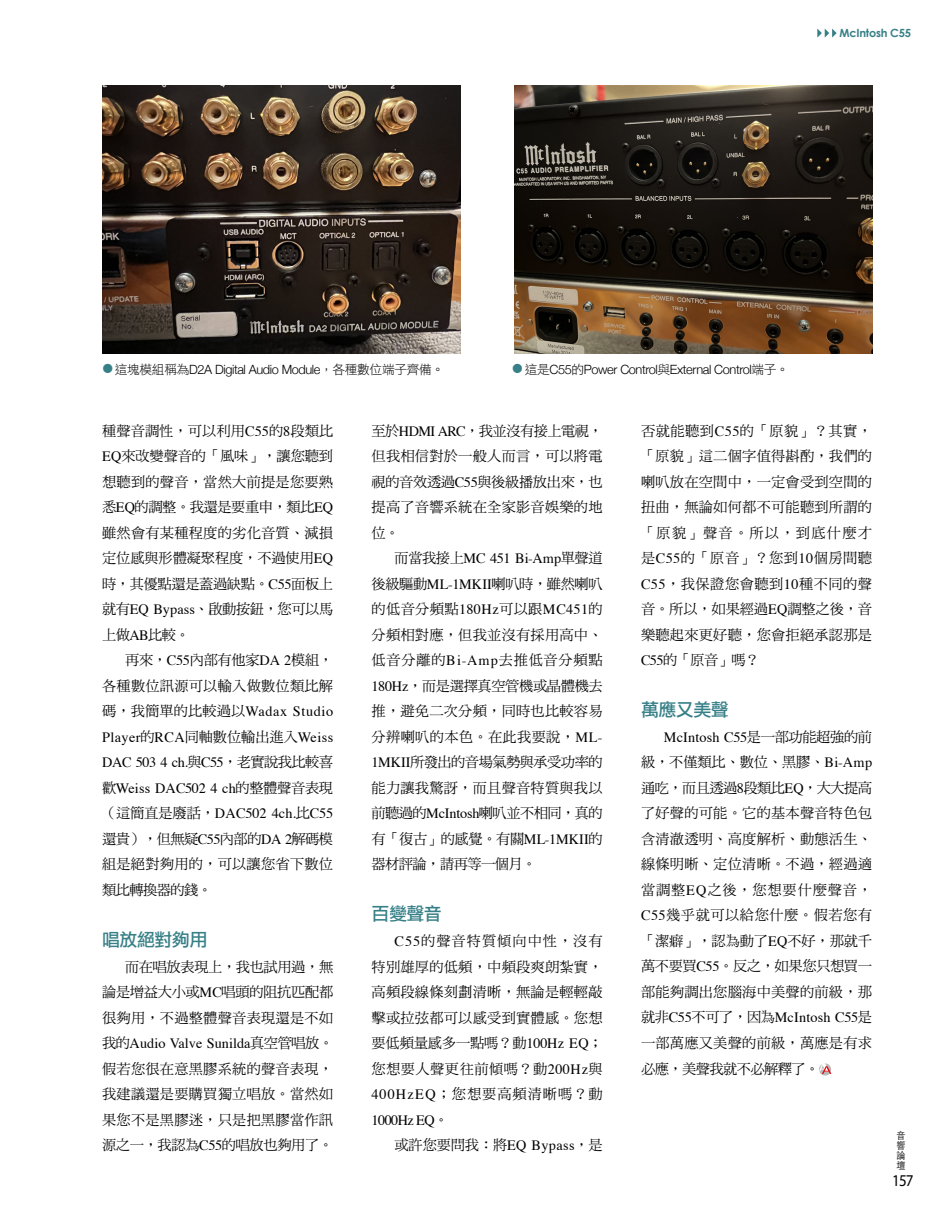
<style>
.page{position:relative;width:936px;height:1212px;background:#fff}
.page>*{position:absolute;margin:0;border:0;box-sizing:border-box;transform-origin:0 0}
.t1{font:18px "DF Li Hei Std W5";letter-spacing:-.03em;color:#378087}
.t2{font:16.5px "Myriad Pro";color:#000;scale:.91 1}
.t3{font:14.25px/25.5px "DF Ming Std W5";letter-spacing:.015em;color:#000;text-align:justify}
.t4{font:14.25px/25.5px "Times";letter-spacing:.005em;color:#000;text-align:justify}
.t5{font:14.25px "Times";letter-spacing:-.04em;color:#000}
.t6{font:300 12.75px "Helvetica Neue";letter-spacing:-.03em;color:#000}
.t7{font:700 11.25px "Century Gothic";letter-spacing:-.02em;color:#378087}
.t8{font:300 9.9px/10.2px "ST Heiti TC";color:#000;text-align:justify;scale:.91 1}
.s1{font-family:"DF Li Hei Std W3";font-weight:400}
.s2{font-family:"Times"}
.s3{font-family:"DF Ming Std W5"}
</style>
<div class="page">
<img style="left:102px;top:85px;width:358px;height:268px">
<img style="left:514px;top:85px;width:358px;height:268px">
<svg style="left:819px;top:1063px;width:12px;height:11px"></svg>
<svg style="left:817px;top:29px;width:19px;height:9px"></svg>
<p class="t7" style="left:839px;top:26px;width:73px">McIntosh C55</p>
<p class="t6" style="left:115px;top:359px;width:331px"><span class="s1">這塊模組稱為</span>D2A Digital Audio Module<span class="s1">，各種數位端子齊備。</span></p>
<p class="t6" style="left:524px;top:359px;width:266px"><span class="s1">這是</span>C55<span class="s1">的</span>Power Control<span class="s1">與</span>External Control<span class="s1">端子。</span></p>
<p class="t3" style="left:102px;top:418px;width:233px">種聲音調性，可以利用<span class="s2">C55</span>的<span class="s2">8</span>段類比<span class="s2">EQ</span>來改變聲音的「風味」，讓您聽到想聽到的聲音，當然大前提是您要熟悉<span class="s2">EQ</span>的調整。我還是要重申，類比<span class="s2">EQ</span>雖然會有某種程度的劣化音質、減損定位感與形體凝聚程度，不過使用<span class="s2">EQ</span>時，其優點還是蓋過缺點。<span class="s2">C55</span>面板上就有<span class="s2">EQ Bypass</span>、啟動按鈕，您可以馬上做<span class="s2">AB</span>比較。</p>
<p class="t3" style="left:102px;top:647px;width:233px;text-align:right">再來，<span class="s2">C55</span>內部有他家<span class="s2">DA 2</span>模組，<br>各種數位訊源可以輸入做數位類比解</p>
<p class="t4" style="left:102px;top:697px;width:233px"><span class="s3">碼，我簡單的比較過以</span>Wadax Studio Player<span class="s3">的</span>RCA<span class="s3">同軸數位輸出進入</span>Weiss DAC 503 4 ch.<span class="s3">與</span>C55<span class="s3">，老實說我比較喜歡</span>Weiss DAC502 4 ch<span class="s3">的整體聲音表現（這簡直是廢話，</span>DAC502 4ch.<span class="s3">比</span>C55</p>
<p class="t3" style="left:102px;top:826px;width:233px">還貴），但無疑<span class="s2">C55</span>內部的<span class="s2">DA 2</span>解碼模組是絕對夠用的，可以讓您省下數位類比轉換器的錢。</p>
<p class="t1" style="left:102px;top:930px;width:107px">唱放絕對夠用</p>
<p class="t3" style="left:102px;top:953px;width:233px;text-indent:23px">而在唱放表現上，我也試用過，無論是增益大小或<span class="s2">MC</span>唱頭的阻抗匹配都很夠用，不過整體聲音表現還是不如</p>
<p class="t4" style="left:102px;top:1029px;width:233px"><span class="s3">我的</span>Audio Valve Sunilda<span class="s3">真空管唱放。</span></p>
<p class="t3" style="left:102px;top:1055px;width:232px">假若您很在意黑膠系統的聲音表現，我建議還是要購買獨立唱放。當然如果您不是黑膠迷，只是把黑膠當作訊源之一，我認為<span class="s2">C55</span>的唱放也夠用了。</p>
<p class="t3" style="left:371px;top:417px;width:233px">至於<span class="s2">HDMI ARC</span>，我並沒有接上電視，但我相信對於一般人而言，可以將電視的音效透過<span class="s2">C55</span>與後級播放出來，也提高了音響系統在全家影音娛樂的地位。</p>
<p class="t4" style="left:394px;top:544px;width:209px"><span class="s3">而當我接上</span>MC 451 Bi-Amp<span class="s3">單聲道</span></p>
<p class="t3" style="left:371px;top:571px;width:233px">後級驅動<span class="s2">ML-1MKII</span>喇叭時，雖然喇叭的低音分頻點<span class="s2">180Hz</span>可以跟<span class="s2">MC451</span>的分頻相對應，但我並沒有採用高中、低音分離的<span class="s2">Bi-Amp</span>去推低音分頻點<span class="s2">180Hz</span>，而是選擇真空管機或晶體機去推，避免二次分頻，同時也比較容易分辨喇叭的本色。在此我要說，<span class="s2">ML-1MKII</span>所發出的音場氣勢與承受功率的能力讓我驚訝，而且聲音特質與我以前聽過的<span class="s2">McIntosh</span>喇叭並不相同，真的有「復古」的感覺。有關<span class="s2">ML-1MKII</span>的器材評論，請再等一個月。</p>
<p class="t1" style="left:371px;top:904px;width:72px">百變聲音</p>
<p class="t3" style="left:371px;top:928px;width:233px;text-indent:23px"><span class="s2">C55</span>的聲音特質傾向中性，沒有特別雄厚的低頻，中頻段爽朗紮實，高頻段線條刻劃清晰，無論是輕輕敲擊或拉弦都可以感受到實體感。您想要低頻量感多一點嗎？動<span class="s2">100Hz EQ</span>；您想要人聲更往前傾嗎？動<span class="s2">200Hz</span>與<span class="s2">400HzEQ</span>；您想要高頻清晰嗎？動</p>
<p class="t5" style="left:371px;top:1106px;width:78px">1000Hz EQ<span class="s3">。</span></p>
<p class="t3" style="left:394px;top:1132px;width:210px">或許您要問我：將<span class="s2">EQ Bypass</span>，是</p>
<p class="t3" style="left:641px;top:417px;width:233px">否就能聽到<span class="s2">C55</span>的「原貌」？其實，「原貌」這二個字值得斟酌，我們的喇叭放在空間中，一定會受到空間的扭曲，無論如何都不可能聽到所謂的「原貌」聲音。所以，到底什麼才是<span class="s2">C55</span>的「原音」？您到<span class="s2">10</span>個房間聽<span class="s2">C55</span>，我保證您會聽到<span class="s2">10</span>種不同的聲音。所以，如果經過<span class="s2">EQ</span>調整之後，音樂聽起來更好聽，您會拒絕承認那是<span class="s2">C55</span>的「原音」嗎？</p>
<p class="t1" style="left:641px;top:700px;width:89px">萬應又美聲</p>
<p class="t4" style="left:664px;top:723px;width:210px">McIntosh C55<span class="s3">是一部功能超強的前</span></p>
<p class="t3" style="left:641px;top:749px;width:233px">級，不僅類比、數位、黑膠、<span class="s2">Bi-Amp</span>通吃，而且透過<span class="s2">8</span>段類比<span class="s2">EQ</span>，大大提高了好聲的可能。它的基本聲音特色包含清澈透明、高度解析、動態活生、線條明晰、定位清晰。不過，經過適當調整<span class="s2">EQ</span>之後，您想要什麼聲音，<span class="s2">C55</span>幾乎就可以給您什麼。假若您有「潔癖」，認為動了<span class="s2">EQ</span>不好，那就千萬不要買<span class="s2">C55</span>。反之，如果您只想買一部能夠調出您腦海中美聲的前級，那</p>
<p class="t4" style="left:641px;top:1004px;width:233px"><span class="s3">就非</span>C55<span class="s3">不可了，因為</span>McIntosh C55<span class="s3">是</span></p>
<p class="t3" style="left:641px;top:1030px;width:232px">一部萬應又美聲的前級，萬應是有求必應，美聲我就不必解釋了。</p>
<p class="t8" style="left:896px;top:1129px;width:11px">音響論壇</p>
<p class="t2" style="left:892px;top:1170px;width:25px">157</p>
</div>
